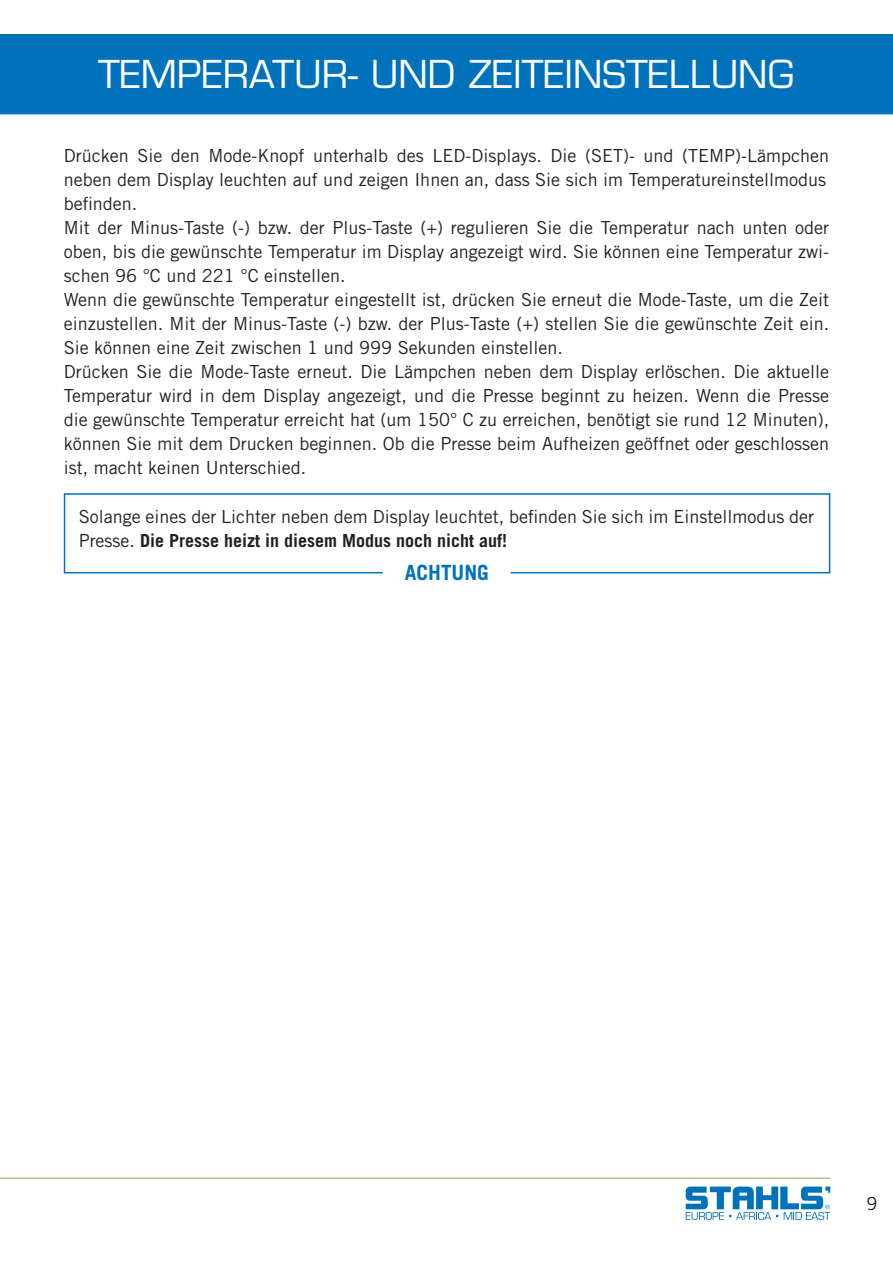
<style>
.page{position:relative;width:893px;height:1263px;background:#fff}
.page>*{position:absolute;margin:0;border:0;box-sizing:border-box;transform-origin:0 0}
.t1{font:37.5px "Eurostile LT Std";color:#fff}
.t2{font:700 21px "Trade Gothic LT Std";color:#0072bc}
.t3{font:18px/24px "Trade Gothic LT Std";color:#231f20;text-align:justify}
.s1{font-weight:700}
</style>
<div class="page">
<div style="left:0;top:34px;width:893px;height:80px;background:#0072bc"></div>
<svg style="left:686px;top:1186px;width:144px;height:34px"></svg>
<hr style="left:0;top:1178px;width:830px;height:1px;background:#b09258">
<svg style="left:63px;top:493px;width:768px;height:81px"></svg>
<h1 class="t1" style="left:98px;top:51px;width:697px">TEMPERATUR- UND ZEITEINSTELLUNG</h1>
<p class="t3" style="left:64px;top:143px;width:767px">Drücken Sie den Mode-Knopf unterhalb des LED-Displays. Die (SET)- und (TEMP)-Lämpchen neben dem Display leuchten auf und zeigen Ihnen an, dass Sie sich im Temperatureinstellmodus</p>
<p class="t3" style="left:64px;top:191px;width:75px">befinden.</p>
<p class="t3" style="left:64px;top:215px;width:767px">Mit der Minus-Taste (-) bzw. der Plus-Taste (+) regulieren Sie die Temperatur nach unten oder oben, bis die gewünschte Temperatur im Display angezeigt wird. Sie können eine Temperatur zwi&shy;schen 96 °C und 221 °C einstellen.</p>
<p class="t3" style="left:64px;top:287px;width:767px">Wenn die gewünschte Temperatur eingestellt ist, drücken Sie erneut die Mode-Taste, um die Zeit einzustellen. Mit der Minus-Taste (-) bzw. der Plus-Taste (+) stellen Sie die gewünschte Zeit ein.<br>Sie können eine Zeit zwischen 1 und 999 Sekunden einstellen.</p>
<p class="t3" style="left:64px;top:359px;width:767px">Drücken Sie die Mode-Taste erneut. Die Lämpchen neben dem Display erlöschen. Die aktuelle Temperatur wird in dem Display angezeigt, und die Presse beginnt zu heizen. Wenn die Presse die gewünschte Temperatur erreicht hat (um 150° C zu erreichen, benötigt sie rund 12 Minuten), können Sie mit dem Drucken beginnen. Ob die Presse beim Aufheizen geöffnet oder geschlossen ist, macht keinen Unterschied.</p>
<p class="t3" style="left:79px;top:504px;width:737px">Solange eines der Lichter neben dem Display leuchtet, befinden Sie sich im Einstellmodus der<br>Presse. <span class="s1">Die Presse heizt in diesem Modus noch nicht auf!</span></p>
<p class="t2" style="left:405px;top:560px;width:86px">ACHTUNG</p>
<p class="t3" style="left:866px;top:1191px;width:12px">9</p>
</div>
